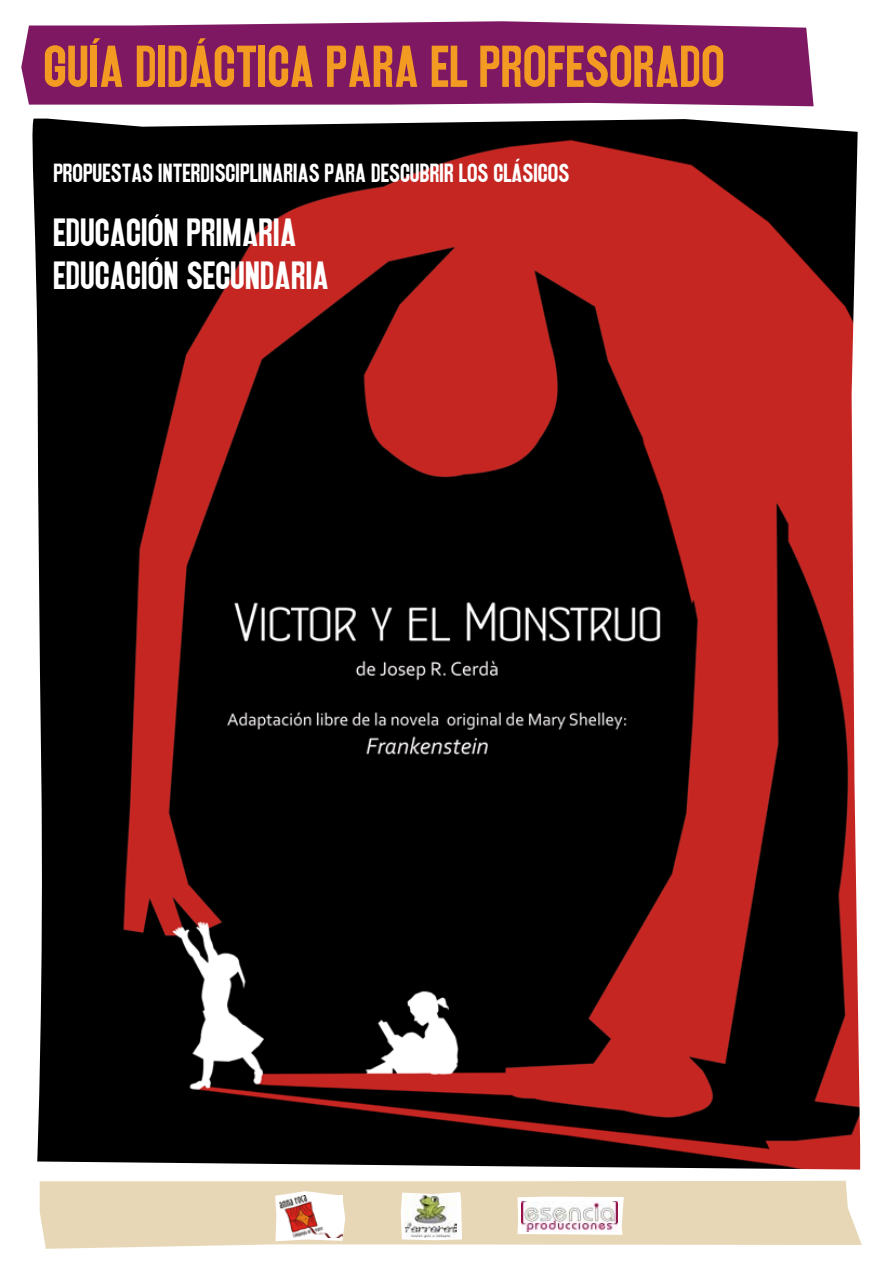
<style>
.page{position:relative;width:893px;height:1263px;background:#fff}
.page>*{position:absolute;margin:0;border:0;box-sizing:border-box;transform-origin:0 0}
.t1{font:54px "QUICKONE";color:#f39a22}
.t2{font:36px/43.2px "QUICKONE";color:#fff}
.t3{font:24px "QUICKONE";color:#fff}
</style>
<div class="page">
<svg style="left:40px;top:1181px;width:822px;height:68px;fill:#e8d7b6"></svg>
<svg style="left:275px;top:1191px;width:70px;height:50px"></svg>
<img style="left:279px;top:1195px;width:63px;height:43px">
<svg style="left:401px;top:1192px;width:61px;height:48px"></svg>
<img style="left:404px;top:1195px;width:52px;height:42px">
<svg style="left:517px;top:1197px;width:107px;height:38px"></svg>
<img style="left:522px;top:1201px;width:96px;height:30px">
<img style="left:32px;top:119px;width:828px;height:1050px">
<svg style="left:21px;top:21px;width:793px;height:85px;fill:#7f1862"></svg>
<svg style="left:198px;top:38px;width:8px;height:5px"></svg>
<svg style="left:155px;top:257px;width:4px;height:3px"></svg>
<svg style="left:155px;top:214px;width:4px;height:3px"></svg>
<svg style="left:516px;top:159px;width:4px;height:3px"></svg>
<svg style="left:92px;top:38px;width:8px;height:5px"></svg>
<h1 class="t1" style="left:45px;top:44px;width:683px">GUIA DIDACTICA PARA EL PROFESORADO</h1>
<p class="t3" style="left:54px;top:162px;width:517px">PROPUESTAS INTERDISCIPLINARIAS PARA DESCUBRIR LOS CLASICOS</p>
<h2 class="t2" style="left:54px;top:212px;width:277px">EDUCACION PRIMARIA<br>EDUCACION SECUNDARIA</h2>
</div>
